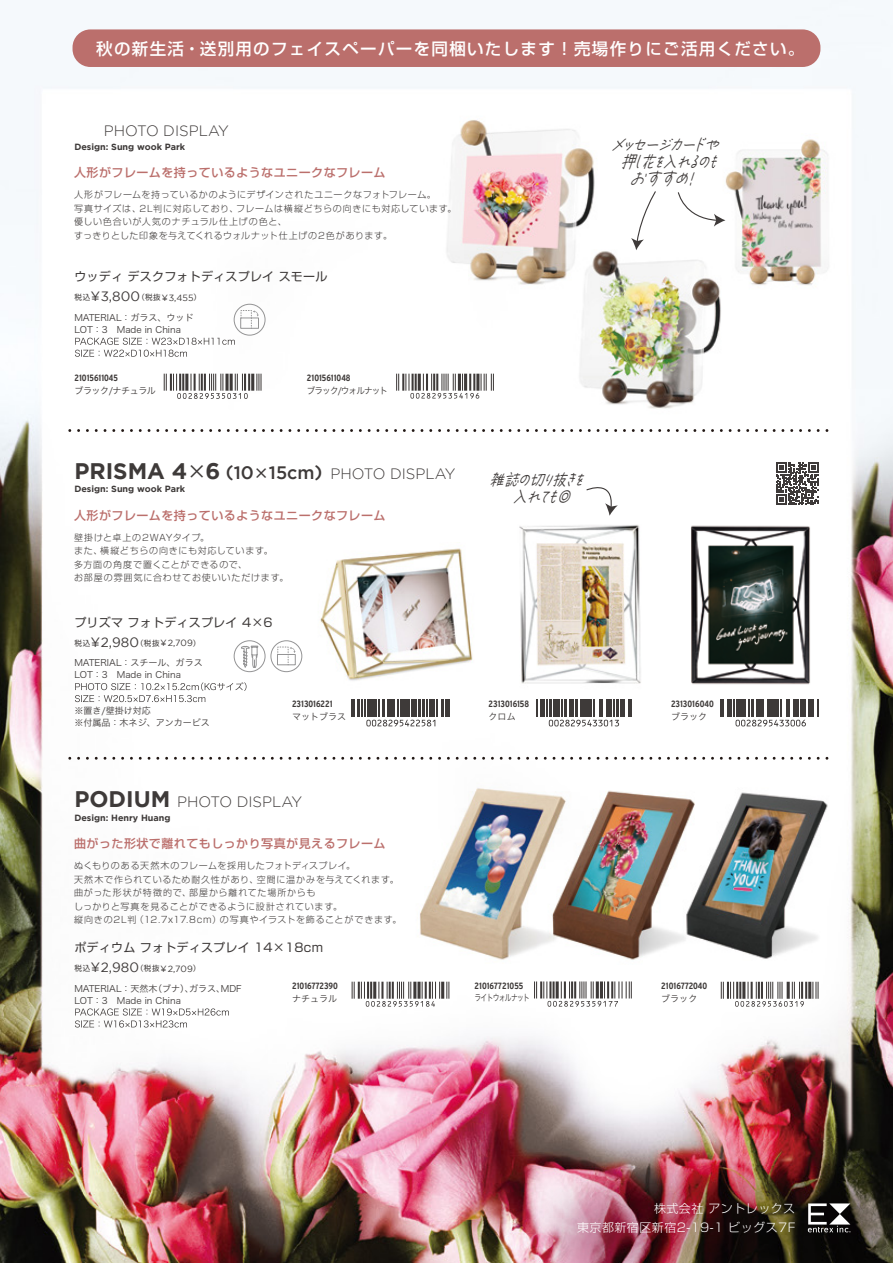
<style>
.page{position:relative;width:893px;height:1263px;background:#fff}
.page>*{position:absolute;margin:0;border:0;box-sizing:border-box;transform-origin:0 0}
.t1{font:italic 17.25px/17px "VDL Pen Letter Medium";color:#3e3a39;text-align:justify;scale:.82 1}
.t2{font:500 16.5px "Shin Go Pro";letter-spacing:.08em;color:#fff}
.t3{font:300 15px "Gotham";color:#3e3a39}
.t4{font:500 12px "Shin Go Pro";letter-spacing:.04em;color:#bb6f6c}
.t5{font:12px "Shin Go Pro";letter-spacing:.02em;color:#3e3a39}
.t6{font:300 12px/19.5px "Shin Go Pro";letter-spacing:.04em;color:#fff;text-align:right}
.t7{font:300 9px/13.5px "Shin Go Pro";letter-spacing:.085em;color:#3e3a39}
.t8{font:9px/12px "Hira Kaku Pro N W3";color:#3e3a39}
.t9{font:700 condensed 9px "Interstate";color:#3e3a39}
.t10{font:700 9px "Gotham";color:#3e3a39}
.t11{font:9px "Hira Kaku Pro N W3";letter-spacing:-.1em;color:#3e3a39;scale:.95 1}
.t12{font:9px "Hira Kaku Pro N W3";letter-spacing:-.05em;color:#3e3a39}
.t13{font:9px "Hira Kaku Pro N W3";letter-spacing:-.1em;color:#3e3a39;scale:.75 1}
.t14{font:7.5px "Shin Go Pro";letter-spacing:.1em;color:#3e3a39}
.s1{font-family:"Gotham";font-size:13.5px}
.s2{font-family:"Gotham";font-size:9px}
.s3{font-weight:700;font-size:22.5px}
.s4{font-family:"Shin Go Pro";font-weight:400;font-size:19.5px}
.s5{font-weight:500;font-size:18px}
.s6{font-family:"Shin Go Pro";font-weight:500}
</style>
<div class="page">
<img style="left:0;top:0;width:893px;height:1263px">
<svg style="left:70px;top:429px;width:765px;height:3px"></svg>
<svg style="left:70px;top:757px;width:765px;height:3px"></svg>
<div style="left:73px;top:29px;width:747px;height:38px;background:#bb6f6c;border-radius:18px"></div>
<div style="left:240px;top:318px;width:19px;height:11px;border:1px solid #949495"></div>
<div style="left:234px;top:304px;width:31px;height:31px;border:1px solid #949495;border-radius:50%"></div>
<svg style="left:241px;top:310px;width:18px;height:19px"></svg>
<svg style="left:677px;top:191px;width:38px;height:36px"></svg>
<svg style="left:631px;top:190px;width:26px;height:43px"></svg>
<svg style="left:585px;top:478px;width:33px;height:38px"></svg>
<svg style="left:75px;top:338px;width:160px;height:19px"></svg>
<svg style="left:164px;top:374px;width:98px;height:25px"></svg>
<svg style="left:396px;top:374px;width:98px;height:25px"></svg>
<svg style="left:75px;top:682px;width:171px;height:20px"></svg>
<svg style="left:352px;top:700px;width:97px;height:26px"></svg>
<svg style="left:721px;top:699px;width:98px;height:27px"></svg>
<svg style="left:536px;top:699px;width:96px;height:27px"></svg>
<div style="left:271px;top:640px;width:31px;height:32px;border:1px solid #949495;border-radius:50%"></div>
<svg style="left:277px;top:646px;width:19px;height:19px"></svg>
<div style="left:234px;top:640px;width:31px;height:32px;border:1px solid #949495;border-radius:50%"></div>
<svg style="left:238px;top:646px;width:20px;height:22px"></svg>
<svg style="left:776px;top:462px;width:43px;height:43px"></svg>
<svg style="left:534px;top:981px;width:98px;height:26px"></svg>
<svg style="left:721px;top:982px;width:98px;height:25px"></svg>
<svg style="left:352px;top:982px;width:97px;height:25px"></svg>
<svg style="left:75px;top:1008px;width:154px;height:19px"></svg>
<img style="left:426px;top:107px;width:188px;height:193px">
<img style="left:677px;top:517px;width:146px;height:178px">
<img style="left:503px;top:517px;width:156px;height:180px">
<img style="left:309px;top:542px;width:173px;height:147px">
<img style="left:708px;top:788px;width:128px;height:177px">
<img style="left:408px;top:774px;width:171px;height:195px">
<img style="left:539px;top:782px;width:169px;height:185px">
<img style="left:715px;top:134px;width:135px;height:160px">
<img style="left:503px;top:1129px;width:390px;height:134px">
<img style="left:530px;top:1155px;width:363px;height:108px">
<svg style="left:808px;top:1203px;width:42px;height:29px"></svg>
<img style="left:549px;top:233px;width:206px;height:192px">
<h2 class="t2" style="left:96px;top:35px;width:710px">秋の新生活・送別用のフェイスペーパーを同梱いたします！売場作りにご活用ください。</h2>
<h3 class="t3" style="left:104px;top:123px;width:127px">PHOTO DISPLAY</h3>
<p class="t10" style="left:74px;top:142px;width:112px">Design: Sung wook Park</p>
<h3 class="t4" style="left:74px;top:163px;width:313px">人形がフレームを持っているようなユニークなフレーム</h3>
<p class="t7" style="left:74px;top:187px;width:384px">人形がフレームを持っているかのようにデザインされたユニークなフォトフレーム。<br>写真サイズは、2L判に対応しており、フレームは横縦どちらの向きにも対応しています。優しい色合いが人気のナチュラル仕上げの色と、<br>すっきりとした印象を与えてくれるウォルナット仕上げの2色があります。</p>
<h3 class="t5" style="left:74px;top:267px;width:255px">ウッディ デスクフォトディスプレイ スモール</h3>
<p class="t14" style="left:74px;top:291px;width:128px">税込<span class="s1">¥3,800</span>（税抜<span class="s2">¥3,455</span>）</p>
<p class="t8" style="left:74px;top:311px;width:121px">MATERIAL：ガラス、ウッド<br>LOT：3　Made in China</p>
<p class="t9" style="left:74px;top:373px;width:45px">21015611045</p>
<p class="t12" style="left:74px;top:382px;width:83px">ブラック/ナチュラル</p>
<p class="t9" style="left:307px;top:373px;width:45px">21015611048</p>
<p class="t11" style="left:307px;top:382px;width:87px">ブラック/ウォルナット</p>
<h1 class="t1" style="left:601px;top:135px;width:155px;text-indent:9px">メッセージカードや　押し花を入れるのも　　おすすめ！</h1>
<h3 class="t3" style="left:74px;top:465px;width:383px"><span class="s3">PRISMA 4</span><span class="s4">×</span><span class="s3">6</span> <span class="s5">(10</span><span class="s6">×</span><span class="s5">15cm)</span> PHOTO DISPLAY</h3>
<p class="t10" style="left:74px;top:484px;width:112px">Design: Sung wook Park</p>
<h3 class="t4" style="left:74px;top:505px;width:313px">人形がフレームを持っているようなユニークなフレーム</h3>
<p class="t7" style="left:74px;top:529px;width:216px">壁掛けと卓上の2WAYタイプ。<br>また、横縦どちらの向きにも対応しています。<br>多方面の角度で置くことができるので、<br>お部屋の雰囲気に合わせてお使いいただけます。</p>
<h3 class="t5" style="left:74px;top:612px;width:200px">プリズマ フォトディスプレイ 4×6</h3>
<p class="t14" style="left:74px;top:637px;width:127px">税込<span class="s1">¥2,980</span>（税抜<span class="s2">¥2,709</span>）</p>
<p class="t8" style="left:74px;top:656px;width:130px">MATERIAL：スチール、ガラス<br>LOT：3　Made in China</p>
<p class="t8" style="left:74px;top:704px;width:137px">※置き/壁掛け対応<br>※付属品：木ネジ、アンカービス</p>
<p class="t9" style="left:292px;top:699px;width:42px">2313016221</p>
<p class="t8" style="left:292px;top:709px;width:56px">マットブラス</p>
<h1 class="t1" style="left:484px;top:470px;width:134px">雑誌の切り抜きを　　入れても◎</h1>
<p class="t9" style="left:489px;top:699px;width:42px">2313016158</p>
<p class="t8" style="left:489px;top:709px;width:29px">クロム</p>
<h3 class="t3" style="left:74px;top:793px;width:229px"><span class="s3">PODIUM</span> PHOTO DISPLAY</h3>
<p class="t10" style="left:74px;top:812px;width:98px">Design: Henry Huang</p>
<h3 class="t4" style="left:74px;top:834px;width:313px">曲がった形状で離れてもしっかり写真が見えるフレーム</h3>
<p class="t7" style="left:74px;top:858px;width:329px">ぬくもりのある天然木のフレームを採用したフォトディスプレイ。<br>天然木で作られているため耐久性があり、空間に温かみを与えてくれます。曲がった形状が特徴的で、部屋から離れてた場所からも<br>しっかりと写真を見ることができるように設計されています。<br>縦向きの2L判（12.7x17.8cm）の写真やイラストを飾ることができます。</p>
<h3 class="t5" style="left:74px;top:938px;width:250px">ポディウム フォトディスプレイ 14×18cm</h3>
<p class="t14" style="left:74px;top:962px;width:127px">税込<span class="s1">¥2,980</span>（税抜<span class="s2">¥2,709</span>）</p>
<p class="t8" style="left:74px;top:981px;width:169px">MATERIAL：天然木（ブナ）、ガラス、MDF<br>LOT：3　Made in China</p>
<p class="t9" style="left:292px;top:981px;width:47px">21016772390</p>
<p class="t8" style="left:292px;top:991px;width:47px">ナチュラル</p>
<p class="t9" style="left:474px;top:981px;width:50px">210167721055</p>
<p class="t13" style="left:474px;top:990px;width:76px">ライトウォルナット</p>
<p class="t9" style="left:671px;top:699px;width:44px">2313016040</p>
<p class="t8" style="left:671px;top:709px;width:38px">ブラック</p>
<p class="t9" style="left:661px;top:981px;width:48px">21016772040</p>
<p class="t8" style="left:661px;top:992px;width:38px">ブラック</p>
<h3 class="t6" style="left:577px;top:1197px;width:220px">株式会社 アントレックス<br>東京都新宿区新宿2-19-1 ビッグス7F</h3>
</div>
